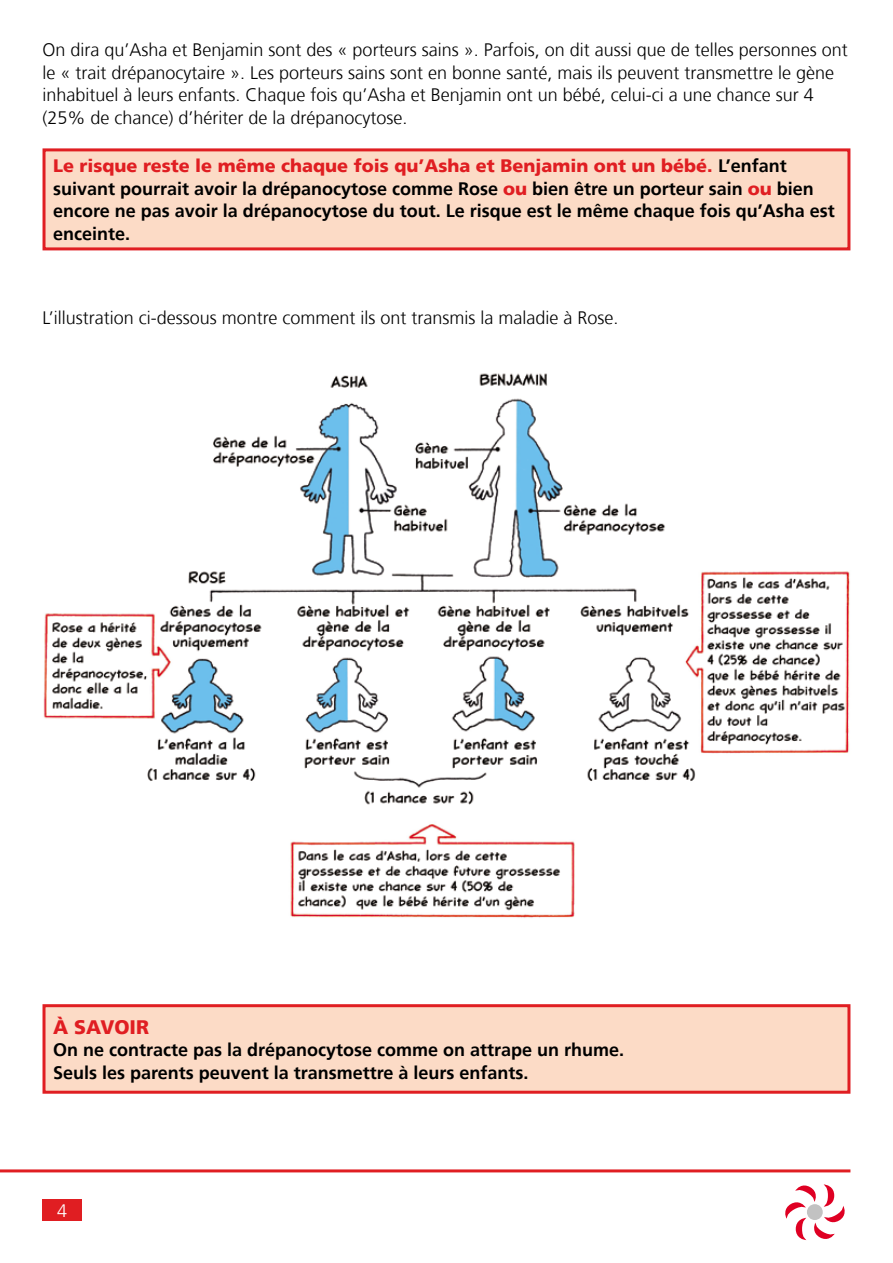
<style>
.page{position:relative;width:893px;height:1263px;background:#fff}
.page>*{position:absolute;margin:0;border:0;box-sizing:border-box;transform-origin:0 0}
.t1{font:900 19.5px "Frutiger";color:#e01e22}
.t2{font:300 18px/22.5px "Frutiger";color:#000}
.t3{font:700 18px/22.5px "Frutiger";color:#000}
.t4{font:300 18px "Frutiger";color:#fff}
.s1{font-weight:900;color:#e01e22}
</style>
<div class="page">
<div style="left:44px;top:150px;width:805px;height:99px;background:#fcdbc6"></div>
<div style="left:43px;top:148px;width:807px;height:102px;border:3px solid #e01e22"></div>
<div style="left:44px;top:1006px;width:805px;height:86px;background:#fcdbc6"></div>
<div style="left:43px;top:1004px;width:807px;height:90px;border:3px solid #e01e22"></div>
<img style="left:43px;top:373px;width:807px;height:545px">
<svg style="left:785px;top:1184px;width:60px;height:56px"></svg>
<hr style="left:0;top:1169px;width:850px;height:3px;background:#e01e22">
<div style="left:43px;top:1199px;width:39px;height:21px;background:#e01e22"></div>
<p class="t2" style="left:43px;top:39px;width:807px">On dira qu’Asha et Benjamin sont des « porteurs sains ». Parfois, on dit aussi que de telles personnes ont le « trait drépanocytaire ». Les porteurs sains sont en bonne santé, mais ils peuvent transmettre le gène inhabituel à leurs enfants. Chaque fois qu’Asha et Benjamin ont un bébé, celui-ci a une chance sur 4 (25% de chance) d’hériter de la drépanocytose.</p>
<p class="t3" style="left:53px;top:155px;width:783px"><span class="s1">Le risque reste le même chaque fois qu’Asha et Benjamin ont un bébé.</span> L’enfant suivant pourrait avoir la drépanocytose comme Rose <span class="s1">ou</span> bien être un porteur sain <span class="s1">ou</span> bien encore ne pas avoir la drépanocytose du tout. Le risque est le même chaque fois qu’Asha est enceinte.</p>
<p class="t2" style="left:43px;top:307px;width:577px">L’illustration ci-dessous montre comment ils ont transmis la maladie à Rose.</p>
<p class="t1" style="left:53px;top:1015px;width:98px">À SAVOIR</p>
<p class="t3" style="left:53px;top:1039px;width:573px">On ne contracte pas la drépanocytose comme on attrape un rhume.<br>Seuls les parents peuvent la transmettre à leurs enfants.</p>
<p class="t4" style="left:57px;top:1200px;width:12px">4</p>
</div>
